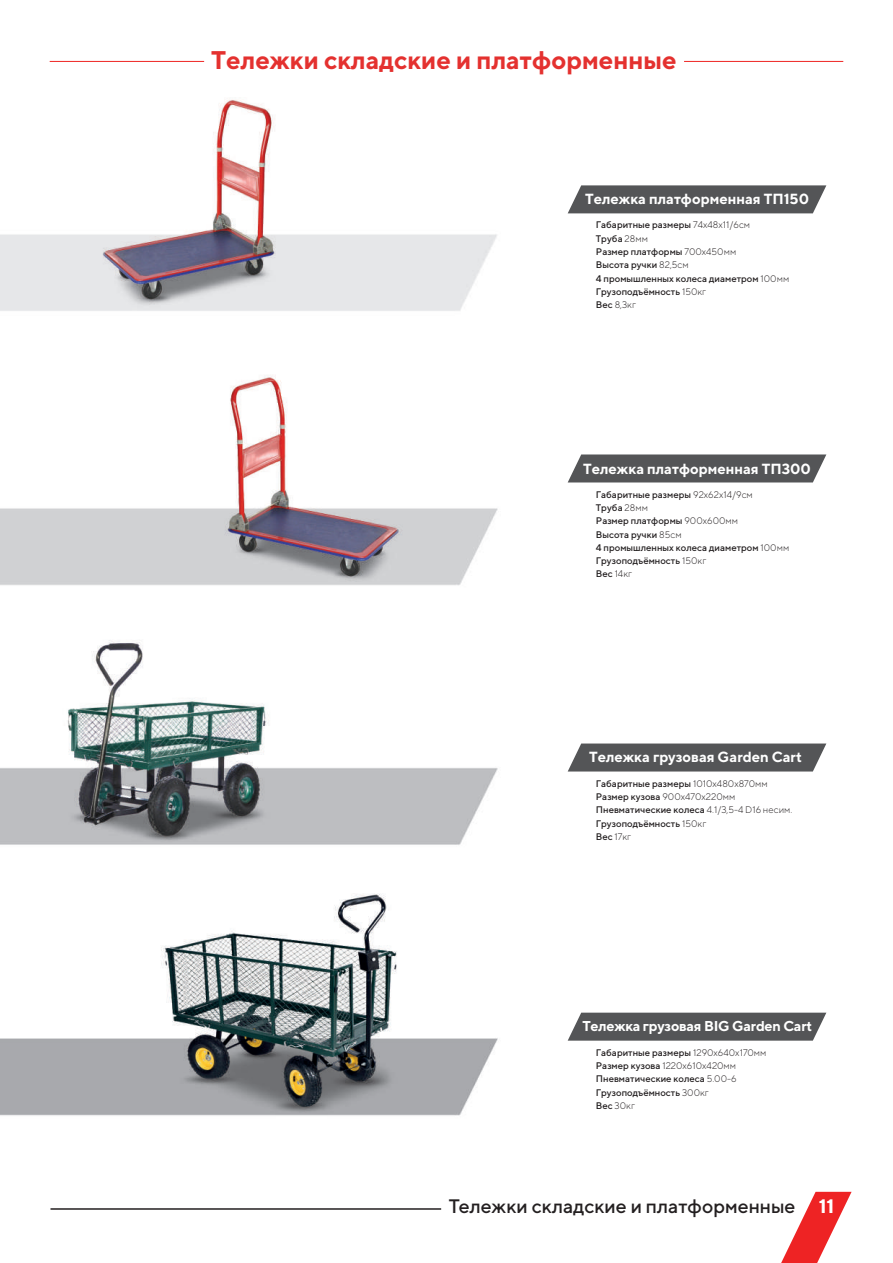
<style>
.page{position:relative;width:893px;height:1263px;background:#fff}
.page>*{position:absolute;margin:0;border:0;box-sizing:border-box;transform-origin:0 0}
.t1{font:700 25.5px "TT Norms";color:#e4312f}
.t2{font:500 19.5px "TT Norms";color:#231f20}
.t3{font:700 19.5px "TT Norms";color:#fff}
.t4{font:700 14.7px "TT Norms";color:#fff}
.t5{font:700 14.25px "TT Norms";letter-spacing:-.015em;color:#fff}
.t6{font:500 9.6px/13.4px "TT Norms";color:#231f20}
.s1{font-weight:300}
</style>
<div class="page">
<svg style="left:781px;top:1192px;width:71px;height:71px"></svg>
<img style="left:0;top:60px;width:844px;height:1056px">
<hr style="left:50px;top:61px;width:154px;height:1px;background:#ee2523">
<hr style="left:684px;top:61px;width:159px;height:1px;background:#ee2523">
<svg style="left:568px;top:743px;width:258px;height:28px"></svg>
<svg style="left:568px;top:185px;width:258px;height:28px"></svg>
<svg style="left:568px;top:454px;width:258px;height:28px"></svg>
<svg style="left:568px;top:1013px;width:258px;height:28px"></svg>
<hr style="left:50px;top:1208px;width:391px;height:2px;background:#231f20">
<h1 class="t1" style="left:211px;top:44px;width:467px">Тележки складские и платформенные</h1>
<h3 class="t4" style="left:585px;top:190px;width:225px">Тележка платформенная TП150</h3>
<p class="t6" style="left:596px;top:218px;width:195px">Габаритные размеры <span class="s1">74х48х11/6см<br></span>Труба <span class="s1">28мм<br></span>Размер платформы <span class="s1">700х450мм<br></span>Высота ручки <span class="s1">82,5см<br></span>4 промышленных колеса диаметром <span class="s1">100мм<br></span>Грузоподъёмность <span class="s1">150кг<br></span>Вес <span class="s1">8,3кг</span></p>
<h3 class="t4" style="left:583px;top:459px;width:229px">Тележка платформенная TП300</h3>
<p class="t6" style="left:596px;top:487px;width:195px">Габаритные размеры <span class="s1">92х62х14/9см<br></span>Труба <span class="s1">28мм<br></span>Размер платформы <span class="s1">900х600мм<br></span>Высота ручки <span class="s1">85см<br></span>4 промышленных колеса диаметром <span class="s1">100мм<br></span>Грузоподъёмность <span class="s1">150кг<br></span>Вес <span class="s1">14кг</span></p>
<h3 class="t4" style="left:589px;top:748px;width:214px">Тележка грузовая Garden Cart</h3>
<p class="t6" style="left:596px;top:776px;width:198px">Габаритные размеры <span class="s1">1010х480х870мм<br></span>Размер кузова <span class="s1">900х470х220мм<br></span>Пневматические колеса <span class="s1">4.1/3,5-4 D16 несим.<br></span>Грузоподъёмность <span class="s1">150кг<br></span>Вес <span class="s1">17кг</span></p>
<h3 class="t5" style="left:582px;top:1017px;width:231px">Тележка грузовая BIG Garden Cart</h3>
<p class="t6" style="left:596px;top:1045px;width:172px">Габаритные размеры <span class="s1">1290х640х170мм<br></span>Размер кузова <span class="s1">1220х610х420мм<br></span>Пневматические колеса <span class="s1">5.00-6<br></span>Грузоподъёмность <span class="s1">300кг<br></span>Вес <span class="s1">30кг</span></p>
<h2 class="t2" style="left:449px;top:1194px;width:348px">Тележки складские и платформенные</h2>
<h2 class="t3" style="left:819px;top:1194px;width:17px">11</h2>
</div>
